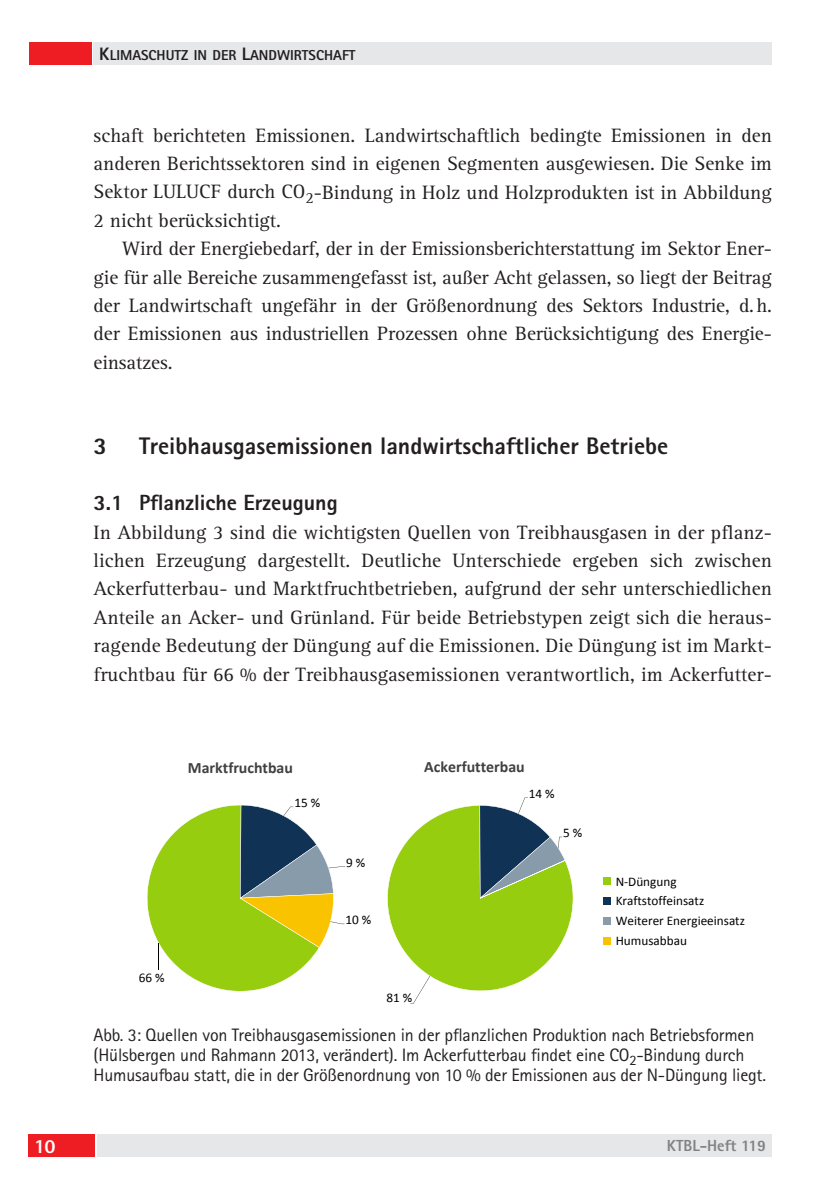
<style>
.page{position:relative;width:840px;height:1191px;background:#fff}
.page>*{position:absolute;margin:0;border:0;box-sizing:border-box;transform-origin:0 0}
.t1{font:800 24px "Rotis Sans Serif Pro";color:#231f20}
.t2{font:800 22px "Rotis Sans Serif Pro";color:#231f20}
.t3{font:20px/28.4px "Rotis Serif Pro";color:#231f20;text-align:justify}
.t4{font:800 20px "Rotis Sans Serif Pro";color:#fff}
.t5{font:18px/20px "Rotis Sans Serif Pro";letter-spacing:-.01em;color:#231f20}
.t6{font:800 16px "Rotis Sans Serif Pro";color:#808285}
.t7{font:700 15.8px "Calibri";color:#404040}
.t8{font:14.4px "Rotis Sans Serif Pro Extra Bold SC800";color:#231f20}
.t9{font:13.2px/19.8px "Calibri";color:#000}
.s1{font-size:18px}
</style>
<div class="page">
<div style="left:94px;top:43px;width:677px;height:22px;background:#e6e7e9"></div>
<div style="left:29px;top:43px;width:63px;height:22px;background:#ee1d23"></div>
<div style="left:28px;top:1134px;width:67px;height:23px;background:#ee1d23"></div>
<div style="left:98px;top:1134px;width:673px;height:23px;background:#e6e7e9"></div>
<svg style="left:147px;top:805px;width:198px;height:187px"></svg>
<svg style="left:387px;top:797px;width:186px;height:206px"></svg>
<div style="left:602px;top:877px;width:8px;height:8px;background:#96cd0f"></div>
<div style="left:602px;top:897px;width:8px;height:7px;background:#0f3255"></div>
<div style="left:602px;top:917px;width:8px;height:7px;background:#879baa"></div>
<div style="left:602px;top:937px;width:8px;height:7px;background:#fac300"></div>
<p class="t8" style="left:99px;top:46px;width:258px"><span class="s1">K</span>LIMASCHUTZ IN DER <span class="s1">L</span>ANDWIRTSCHAFT</p>
<p class="t3" style="left:94px;top:121px;width:679px">schaft berichteten Emissionen. Landwirtschaftlich bedingte Emissionen in den anderen Berichtssektoren sind in eigenen Segmenten ausgewiesen. Die Senke im Sektor LULUCF durch CO<sub>2</sub>-Bindung in Holz und Holzprodukten ist in Abbildung 2 nicht berücksichtigt.</p>
<p class="t3" style="left:94px;top:234px;width:679px;text-indent:28px">Wird der Energiebedarf, der in der Emissionsberichterstattung im Sektor Ener&shy;gie für alle Bereiche zusammengefasst ist, außer Acht gelassen, so liegt der Beitrag der Landwirtschaft ungefähr in der Größenordnung des Sektors Industrie, d.h. der Emissionen aus industriellen Prozessen ohne Berücksichtigung des Energie&shy;einsatzes.</p>
<p class="t1" style="left:94px;top:430px;width:15px">3</p>
<p class="t1" style="left:139px;top:430px;width:530px">Treibhausgasemissionen landwirtschaftlicher Betriebe</p>
<p class="t2" style="left:94px;top:489px;width:245px">3.1 Pflanzliche Erzeugung</p>
<p class="t3" style="left:94px;top:518px;width:679px">In Abbildung 3 sind die wichtigsten Quellen von Treibhausgasen in der pflanz&shy;lichen Erzeugung dargestellt. Deutliche Unterschiede ergeben sich zwischen Ackerfutterbau- und Marktfruchtbetrieben, aufgrund der sehr unterschiedlichen Anteile an Acker- und Grünland. Für beide Betriebstypen zeigt sich die heraus&shy;ragende Bedeutung der Düngung auf die Emissionen. Die Düngung ist im Markt&shy;fruchtbau für 66 % der Treibhausgasemissionen verantwortlich, im Ackerfutter-</p>
<p class="t7" style="left:188px;top:756px;width:106px">Marktfruchtbau</p>
<p class="t9" style="left:294px;top:792px;width:27px">15 %</p>
<p class="t9" style="left:139px;top:967px;width:27px">66 %</p>
<p class="t9" style="left:346px;top:852px;width:21px">9%</p>
<p class="t9" style="left:345px;top:909px;width:27px">10 %</p>
<p class="t7" style="left:424px;top:756px;width:102px">Ackerfutterbau</p>
<p class="t9" style="left:528px;top:783px;width:27px">14 %</p>
<p class="t9" style="left:563px;top:822px;width:21px">5%</p>
<p class="t9" style="left:386px;top:987px;width:27px">81 %</p>
<p class="t9" style="left:615px;top:871px;width:131px">N‐Düngung<br>Kraftstoffeinsatz<br>Weiterer Energieeinsatz<br>Humusabbau</p>
<p class="t5" style="left:94px;top:1025px;width:673px">Abb. 3: Quellen von Treibhausgasemissionen in der pflanzlichen Produktion nach Betriebsformen (Hülsbergen und Rahmann 2013, verändert). Im Ackerfutterbau findet eine CO<sub>2</sub>-Bindung durch<br>Humusaufbau statt, die in der Größenordnung von 10 % der Emissionen aus der N-Düngung liegt.</p>
<p class="t4" style="left:34px;top:1133px;width:23px">10</p>
<p class="t6" style="left:666px;top:1135px;width:101px">KTBL-Heft 119</p>
</div>
